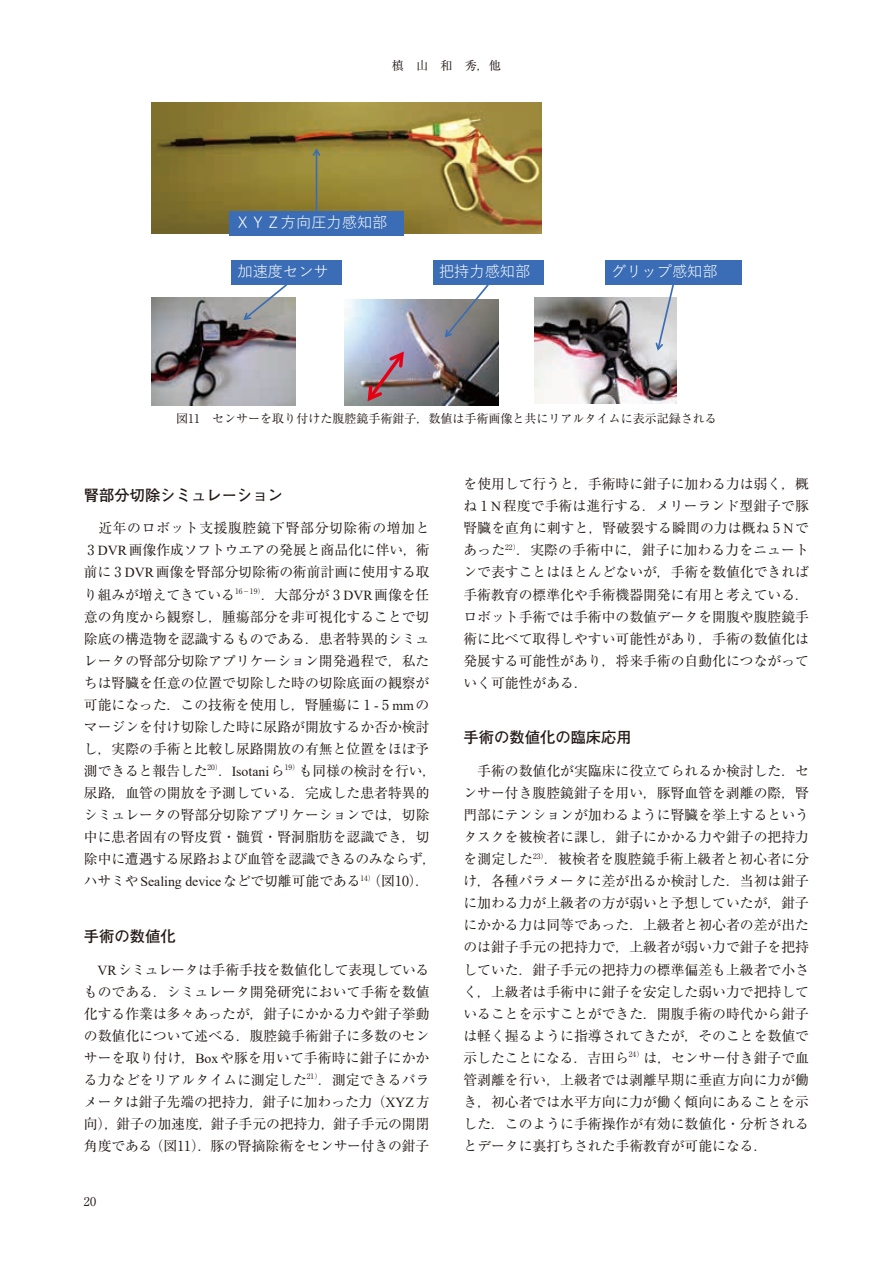
<style>
.page{position:relative;width:893px;height:1263px;background:#fff}
.page>*{position:absolute;margin:0;border:0;box-sizing:border-box;transform-origin:0 0}
.t1{font:700 15.3px "Futo Go B101 Pro";color:#231916}
.t2{font:15.3px "Yu Gothic";color:#fff}
.t3{font:13.8px/22px "Ryumin Pro";color:#231916;text-align:justify}
.t4{font:12.15px "Ryumin Pro";color:#231916}
.t5{font:12px "Ryumin Pro";color:#231916}
.s1{font-family:"Times New Roman"}
</style>
<div class="page">
<img style="left:152px;top:102px;width:389px;height:131px">
<img style="left:344px;top:300px;width:154px;height:105px">
<img style="left:534px;top:297px;width:142px;height:107px">
<img style="left:152px;top:298px;width:143px;height:107px">
<svg style="left:444px;top:285px;width:46px;height:54px"></svg>
<div style="left:433px;top:260px;width:110px;height:25px;background:#3a6db5"></div>
<svg style="left:242px;top:285px;width:47px;height:36px"></svg>
<div style="left:231px;top:260px;width:111px;height:25px;background:#3a6db5"></div>
<svg style="left:654px;top:285px;width:21px;height:67px"></svg>
<div style="left:605px;top:260px;width:136px;height:25px;background:#3a6db5"></div>
<hr style="left:316px;top:150px;width:1px;height:61px;background:#3a6db5">
<svg style="left:311px;top:147px;width:11px;height:10px"></svg>
<div style="left:229px;top:211px;width:175px;height:24px;background:#3a6db5"></div>
<svg style="left:365px;top:349px;width:42px;height:55px;background:#9d7e8c"></svg>
<p class="t4" style="left:392px;top:56px;width:111px">槙　山　和　秀，他</p>
<p class="t2" style="left:235px;top:208px;width:154px">ＸＹＺ方向圧力感知部</p>
<p class="t2" style="left:237px;top:257px;width:93px">加速度センサ</p>
<p class="t2" style="left:439px;top:257px;width:93px">把持力感知部</p>
<p class="t2" style="left:611px;top:257px;width:108px">グリップ感知部</p>
<p class="t5" style="left:176px;top:409px;width:542px">図11　センサーを取り付けた腹腔鏡手術鉗子，数値は手術画像と共にリアルタイムに表示記録される</p>
<p class="t1" style="left:84px;top:483px;width:200px">腎部分切除シミュレーション</p>
<p class="t3" style="left:84px;top:516px;width:354px;text-align:left">　近年のロボット支援腹腔鏡下腎部分切除術の増加と<br>3 <span class="s1">DVR</span>画像作成ソフトウエアの発展と商品化に伴い，術前に 3 <span class="s1">DVR</span>画像を腎部分切除術の術前計画に使用する取り組みが増えてきている<sup>16－19）</sup>．大部分が 3 <span class="s1">DVR</span>画像を任意の角度から観察し，腫瘍部分を非可視化することで切除底の構造物を認識するものである．患者特異的シミュレータの腎部分切除アプリケーション開発過程で，私たちは腎臓を任意の位置で切除した時の切除底面の観察が可能になった．この技術を使用し，腎腫瘍に 1 <span class="s1">-</span> 5 <span class="s1">mm</span>のマージンを付け切除した時に尿路が開放するか否か検討し，実際の手術と比較し尿路開放の有無と位置をほぼ予測できると報告した<sup>20）</sup>．<span class="s1">Isotani</span>ら<sup>19）</sup>も同様の検討を行い，尿路，血管の開放を予測している．完成した患者特異的シミュレータの腎部分切除アプリケーションでは，切除中に患者固有の腎皮質・髄質・腎洞脂肪を認識でき，切除中に遭遇する尿路および血管を認識できるのみならず，ハサミや<span class="s1">Sealing device</span>などで切離可能である<sup>14）</sup>（図10）．</p>
<p class="t1" style="left:84px;top:924px;width:93px">手術の数値化</p>
<p class="t3" style="left:84px;top:957px;width:347px;text-indent:14px"><span class="s1">VR</span>シミュレータは手術手技を数値化して表現しているものである．シミュレータ開発研究において手術を数値化する作業は多々あったが，鉗子にかかる力や鉗子挙動の数値化について述べる．腹腔鏡手術鉗子に多数のセンサーを取り付け，<span class="s1">Box</span>や豚を用いて手術時に鉗子にかかる力などをリアルタイムに測定した<sup>21）</sup>．測定できるパラメータは鉗子先端の把持力，鉗子に加わった力（<span class="s1">XYZ</span>方向），鉗子の加速度，鉗子手元の把持力，鉗子手元の開閉角度である（図11）．豚の腎摘除術をセンサー付きの鉗子</p>
<p class="t4" style="left:84px;top:1192px;width:14px">20</p>
<p class="t3" style="left:463px;top:472px;width:347px">を使用して行うと，手術時に鉗子に加わる力は弱く，概ね 1 <span class="s1">N</span>程度で手術は進行する．メリーランド型鉗子で豚腎臓を直角に刺すと，腎破裂する瞬間の力は概ね 5 <span class="s1">N</span>であった<sup>22）</sup>．実際の手術中に，鉗子に加わる力をニュートンで表すことはほとんどないが，手術を数値化できれば手術教育の標準化や手術機器開発に有用と考えている．ロボット手術では手術中の数値データを開腹や腹腔鏡手術に比べて取得しやすい可能性があり，手術の数値化は発展する可能性があり，将来手術の自動化につながっていく可能性がある．</p>
<p class="t1" style="left:463px;top:725px;width:170px">手術の数値化の臨床応用</p>
<p class="t3" style="left:463px;top:759px;width:347px">　手術の数値化が実臨床に役立てられるか検討した．センサー付き腹腔鏡鉗子を用い，豚腎血管を剥離の際，腎門部にテンションが加わるように腎臓を挙上するというタスクを被検者に課し，鉗子にかかる力や鉗子の把持力を測定した<sup>23）</sup>．被検者を腹腔鏡手術上級者と初心者に分け，各種パラメータに差が出るか検討した．当初は鉗子に加わる力が上級者の方が弱いと予想していたが，鉗子にかかる力は同等であった．上級者と初心者の差が出たのは鉗子手元の把持力で，上級者が弱い力で鉗子を把持していた．鉗子手元の把持力の標準偏差も上級者で小さく，上級者は手術中に鉗子を安定した弱い力で把持していることを示すことができた．開腹手術の時代から鉗子は軽く握るように指導されてきたが，そのことを数値で示したことになる．吉田ら<sup>24）</sup>は，センサー付き鉗子で血管剥離を行い，上級者では剥離早期に垂直方向に力が働き，初心者では水平方向に力が働く傾向にあることを示した．このように手術操作が有効に数値化・分析されるとデータに裏打ちされた手術教育が可能になる．</p>
</div>
